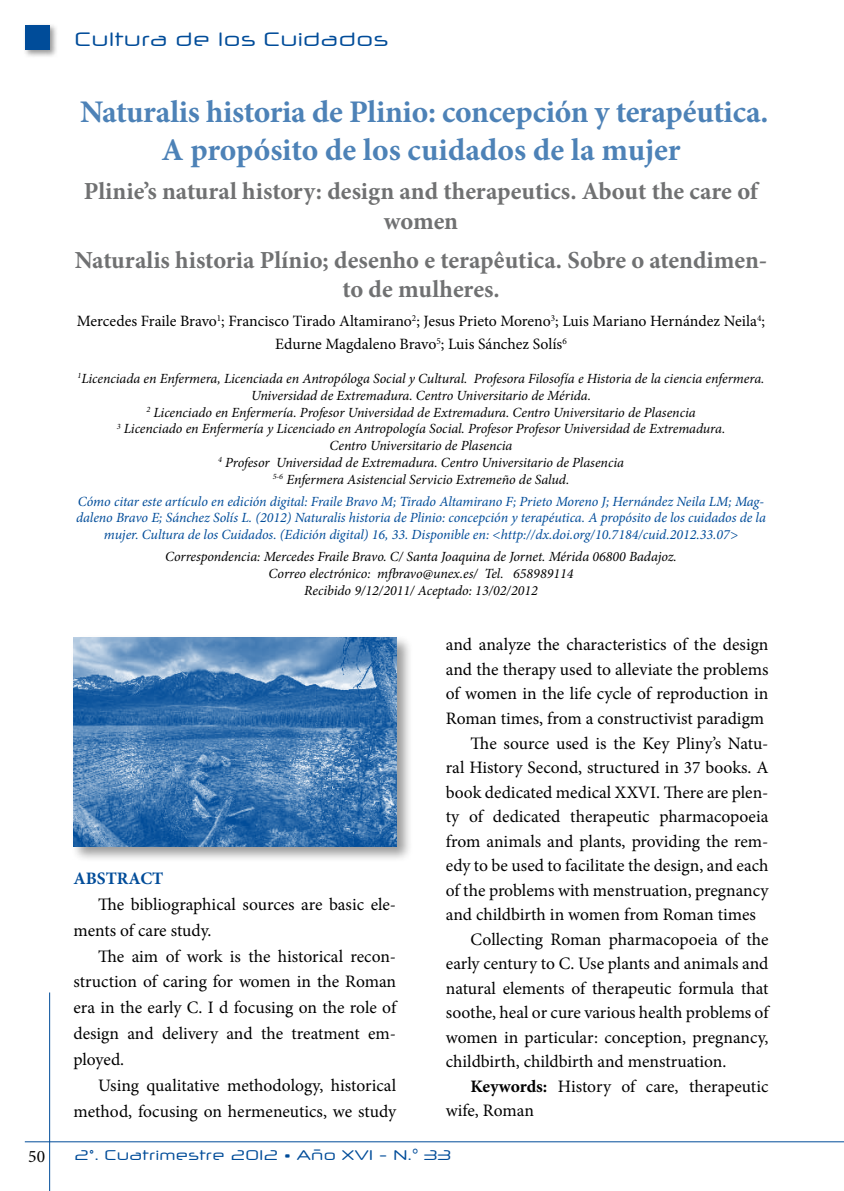
<style>
.page{position:relative;width:844px;height:1191px;background:#fff}
.page>*{position:absolute;margin:0;border:0;box-sizing:border-box;transform-origin:0 0}
.t1{font:700 31.5px/37.8px "Minion Pro";letter-spacing:-.005em;color:#4d82b7;text-align:center}
.t2{font:700 24.5px/29.4px "Minion Pro";color:#707172;text-align:center}
.t3{font:19.25px "Neuropol X Free";color:#004c99}
.t4{font:17.5px/25.9px "Minion Pro";color:#000}
.t5{font:700 17.5px "Minion Pro";color:#004c99}
.t6{font:15.75px/23.1px "Minion Pro";letter-spacing:-.005em;color:#000;text-align:center}
.t7{font:italic 14px/16.8px "Minion Pro";letter-spacing:-.005em;color:#000;text-align:center}
.t8{font:italic 14px/16.8px "Minion Pro";letter-spacing:-.005em;color:#004c99;text-align:center}
.t9{font:14px "Neuropol X Free";color:#004c99}
.s1{font-weight:700}
</style>
<div class="page">
<hr style="left:49px;top:992px;width:1px;height:199px;background:#004c99">
<hr style="left:25px;top:1141px;width:818px;height:1px;background:#004c99">
<div style="left:23px;top:23px;width:36px;height:36px;background:#000;opacity:.4"></div>
<div style="left:25px;top:25px;width:25px;height:25px;background:#004c99"></div>
<div style="left:71px;top:635px;width:341px;height:228px;background:#000;opacity:.4"></div>
<img style="left:73px;top:637px;width:323px;height:209px">
<p class="t4" style="left:28px;top:1143px;width:18px">50</p>
<p class="t3" style="left:74px;top:27px;width:315px">Cultura de los Cuidados</p>
<h1 class="t1" style="left:80px;top:93px;width:690px">Naturalis historia de Plinio: concepción y terapéutica.<br>A propósito de los cuidados de la mujer</h1>
<h2 class="t2" style="left:84px;top:176px;width:675px">Plinie’s natural history: design and therapeutics. About the care of women</h2>
<h2 class="t2" style="left:75px;top:245px;width:694px">Naturalis historia Plínio; desenho e terapêutica. Sobre o atendimen&shy;to de mulheres.</h2>
<p class="t6" style="left:77px;top:310px;width:689px">Mercedes Fraile Bravo<sup>1</sup>; Francisco Tirado Altamirano<sup>2</sup>; Jesus Prieto Moreno<sup>3</sup>; Luis Mariano Hernández Neila<sup>4</sup>;<br>Edurne Magdaleno Bravo<sup>5</sup>; Luis Sánchez Solís<sup>6</sup></p>
<p class="t7" style="left:77px;top:370px;width:688px"><sup>1</sup>Licenciada en Enfermera, Licenciada en Antropóloga Social y Cultural. Profesora Filosofía e Historia de la ciencia enfermera.<br>Universidad de Extremadura. Centro Universitario de Mérida.<br><sup>2</sup> Licenciado en Enfermería. Profesor Universidad de Extremadura. Centro Universitario de Plasencia<br><sup>3</sup> Licenciado en Enfermería y Licenciado en Antropología Social. Profesor Profesor Universidad de Extremadura.<br>Centro Universitario de Plasencia<br><sup>4</sup> Profesor Universidad de Extremadura. Centro Universitario de Plasencia<br><sup>5-6</sup> Enfermera Asistencial Servicio Extremeño de Salud.</p>
<p class="t8" style="left:76px;top:493px;width:691px">Cómo citar este artículo en edición digital: Fraile Bravo M; Tirado Altamirano F; Prieto Moreno J; Hernández Neila LM; Mag&shy;daleno Bravo E; Sánchez Solís L. (2012) Naturalis historia de Plinio: concepción y terapéutica. A propósito de los cuidados de la mujer. Cultura de los Cuidados. (Edición digital) 16, 33. Disponible en: &lt;http://dx.doi.org/10.7184/cuid.2012.33.07&gt;</p>
<p class="t7" style="left:165px;top:548px;width:513px">Correspondencia: Mercedes Fraile Bravo. C/ Santa Joaquina de Jornet. Mérida 06800 Badajoz.<br>Correo electrónico: mfbravo@unex.es/ Tel. 658989114<br>Recibido 9/12/2011/ Aceptado: 13/02/2012</p>
<p class="t5" style="left:73px;top:866px;width:91px">ABSTRACT</p>
<p class="t4" style="left:73px;top:891px;width:324px;text-indent:25px">The bibliographical sources are basic ele&shy;ments of care study.</p>
<p class="t4" style="left:73px;top:943px;width:324px;text-align:justify;text-indent:25px">The aim of work is the historical recon&shy;struction of caring for women in the Roman era in the early C. I d focusing on the role of design and delivery and the treatment em&shy;ployed.</p>
<p class="t4" style="left:73px;top:1072px;width:324px;text-align:right">Using qualitative methodology, historical method, focusing on hermeneutics, we study</p>
<p class="t4" style="left:445px;top:632px;width:324px">and analyze the characteristics of the design</p>
<p class="t4" style="left:445px;top:656px;width:324px">and the therapy used to alleviate the problems</p>
<p class="t4" style="left:445px;top:681px;width:324px">of women in the life cycle of reproduction in</p>
<p class="t4" style="left:445px;top:705px;width:320px">Roman times, from a constructivist paradigm</p>
<p class="t4" style="left:470px;top:730px;width:299px">The source used is the Key Pliny’s Natu-</p>
<p class="t4" style="left:445px;top:754px;width:324px">ral History Second, structured in 37 books. A</p>
<p class="t4" style="left:445px;top:779px;width:324px">book dedicated medical XXVI. There are plen-</p>
<p class="t4" style="left:445px;top:803px;width:324px">ty of dedicated therapeutic pharmacopoeia</p>
<p class="t4" style="left:445px;top:828px;width:324px">from animals and plants, providing the rem-</p>
<p class="t4" style="left:445px;top:852px;width:324px">edy to be used to facilitate the design, and each</p>
<p class="t4" style="left:445px;top:877px;width:324px">of the problems with menstruation, pregnancy</p>
<p class="t4" style="left:445px;top:901px;width:311px">and childbirth in women from Roman times</p>
<p class="t4" style="left:470px;top:926px;width:299px">Collecting Roman pharmacopoeia of the</p>
<p class="t4" style="left:445px;top:950px;width:324px">early century to C. Use plants and animals and</p>
<p class="t4" style="left:445px;top:975px;width:324px">natural elements of therapeutic formula that</p>
<p class="t4" style="left:445px;top:999px;width:324px">soothe, heal or cure various health problems of</p>
<p class="t4" style="left:445px;top:1024px;width:324px">women in particular: conception, pregnancy,</p>
<p class="t4" style="left:445px;top:1048px;width:282px">childbirth, childbirth and menstruation.</p>
<p class="t4" style="left:470px;top:1073px;width:299px"><span class="s1">Keywords:</span> History of care, therapeutic</p>
<p class="t4" style="left:445px;top:1098px;width:90px">wife, Roman</p>
<p class="t9" style="left:74px;top:1146px;width:378px">2º. Cuatrimestre 2012 • Año XVI - N.° 33</p>
</div>
